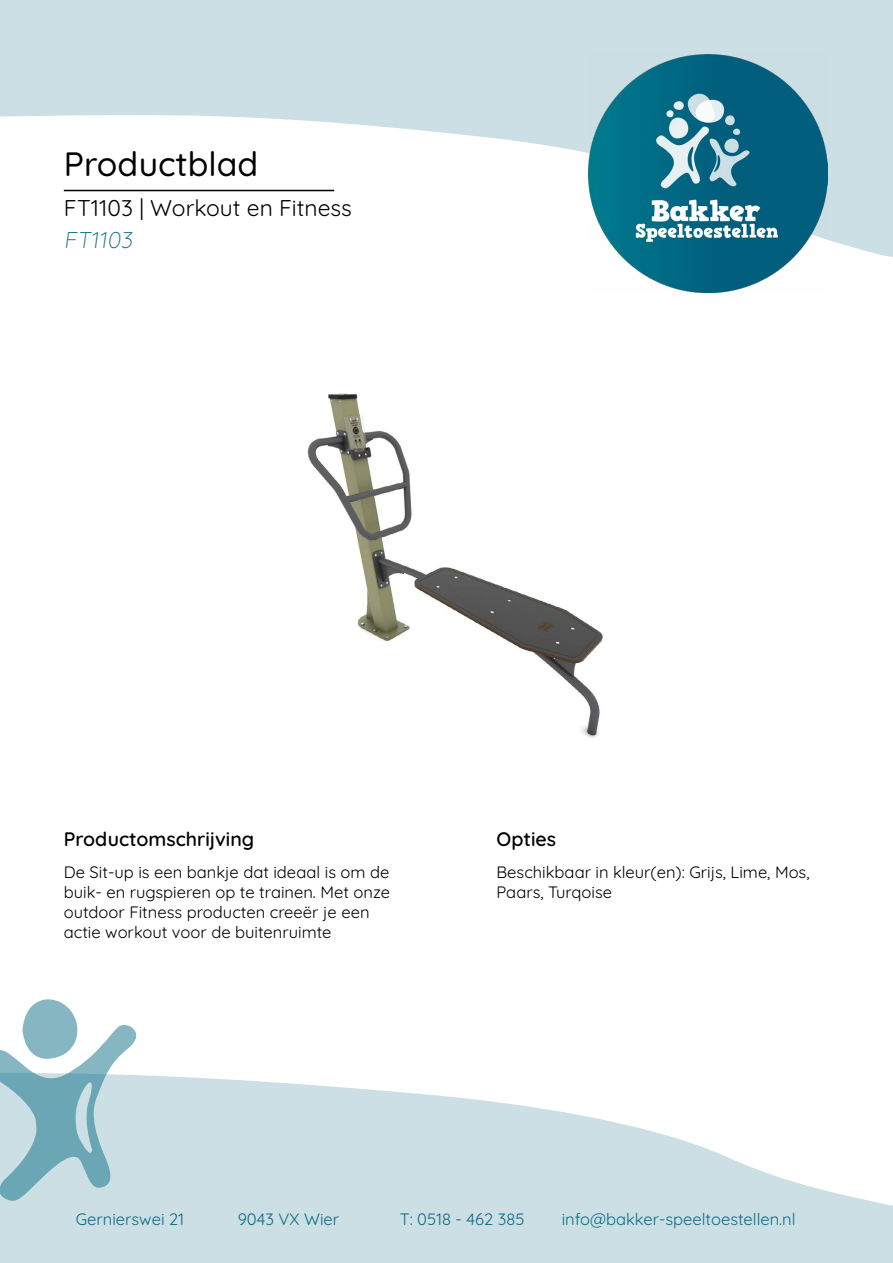
<style>
.page{position:relative;width:893px;height:1263px;background:#fff}
.page>*{position:absolute;margin:0;border:0;box-sizing:border-box;transform-origin:0 0}
.t1{font:500 33.75px "Quicksand";color:#000}
.t2{font:22.8px "Quicksand";color:#000}
.t3{font:300 22.8px "Quicksand";color:#0b6d85}
.t4{font:600 19.5px "Quicksand";color:#000}
.t5{font:16.5px/19.8px "Quicksand";color:#000}
.t6{font:16.5px "Quicksand";color:#0b6d85}
</style>
<div class="page">
<svg style="left:0;top:0;width:893px;height:257px;fill:#ccdfe5"></svg>
<img style="left:589px;top:54px;width:238px;height:238px">
<svg style="left:0;top:1075px;width:893px;height:188px;fill:#ccdfe5"></svg>
<svg style="left:0;top:999px;width:136px;height:202px"></svg>
<hr style="left:64px;top:190px;width:270px;height:1px;background:#000">
<img style="left:307px;top:393px;width:296px;height:345px">
<h1 class="t1" style="left:64px;top:138px;width:196px">Productblad</h1>
<h2 class="t2" style="left:64px;top:191px;width:290px">FT1103 | Workout en Fitness</h2>
<h2 class="t3" style="left:64px;top:222px;width:74px">FT1103</h2>
<p class="t4" style="left:64px;top:823px;width:192px">Productomschrijving</p>
<p class="t4" style="left:497px;top:823px;width:61px">Opties</p>
<p class="t5" style="left:64px;top:861px;width:328px">De Sit-up is een bankje dat ideaal is om de buik- en rugspieren op te trainen. Met onze outdoor Fitness producten creeër je een actie workout voor de buitenruimte</p>
<p class="t5" style="left:497px;top:861px;width:314px">Beschikbaar in kleur(en): Grijs, Lime, Mos,<br>Paars, Turqoise</p>
<p class="t6" style="left:76px;top:1207px;width:110px">Gernierswei 21</p>
<p class="t6" style="left:238px;top:1207px;width:103px">9043 VX Wier</p>
<p class="t6" style="left:400px;top:1207px;width:126px">T: 0518 - 462 385</p>
<p class="t6" style="left:562px;top:1207px;width:235px">info@bakker-speeltoestellen.nl</p>
</div>
